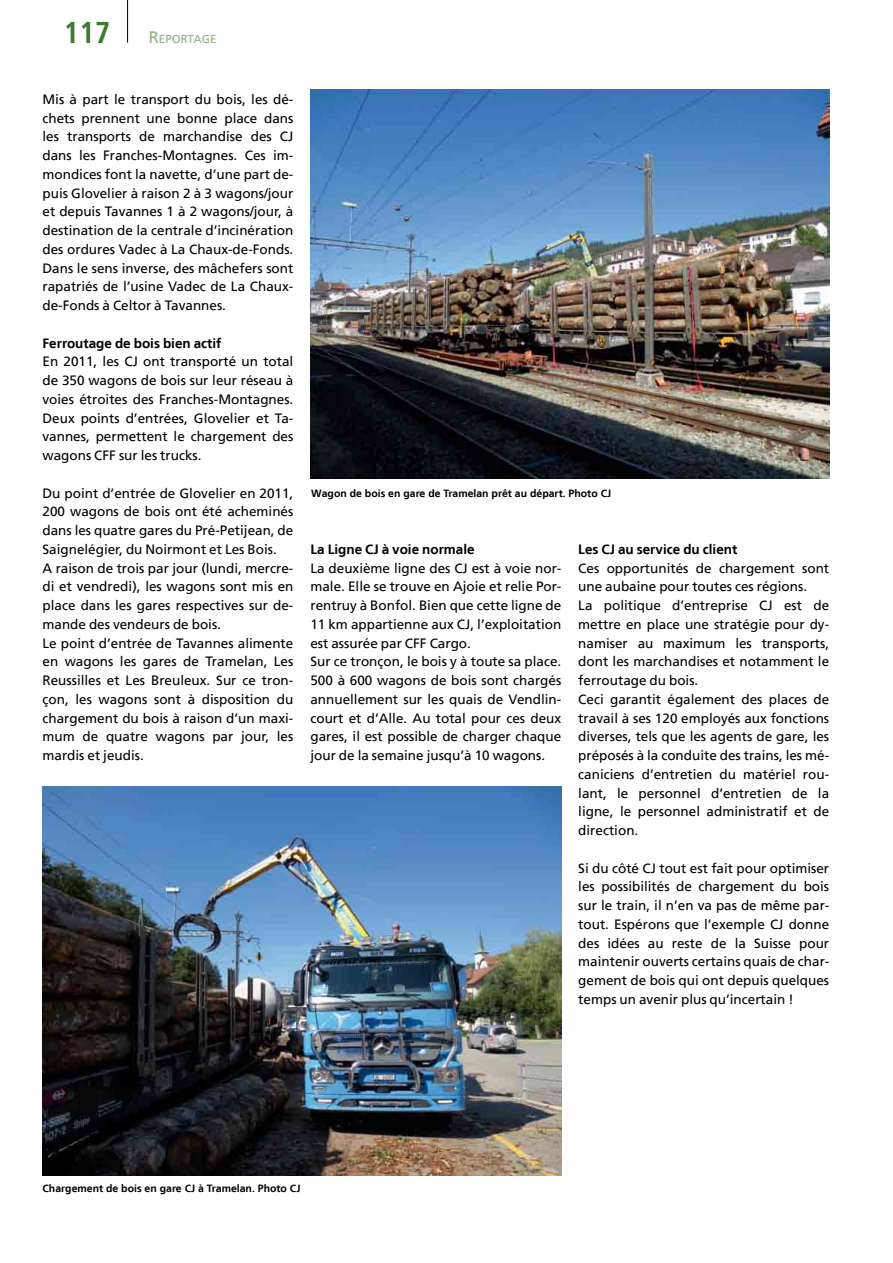
<style>
.page{position:relative;width:893px;height:1263px;background:#fff}
.page>*{position:absolute;margin:0;border:0;box-sizing:border-box;transform-origin:0 0}
.t1{font:700 condensed 30px "Frutiger LT";color:#407a2d}
.BWB_-_Text_f{font:13.5px/18.8px "Frutiger LT";color:#000;text-align:justify}
.BW_-_1__Zwischentite{font:700 13.5px "Frutiger LT";color:#000}
.BWB_-_Text_f-2{font:700 13.5px "Frutiger LT";color:#000}
.t2{font:11.55px "Frutiger LT";color:#94af81}
.BW_-_Bildlegende_f{font:700 10.5px "Frutiger LT";color:#000}
.s1{font-size:16.5px}
</style>
<div class="page">
<hr style="left:127px;top:0;width:1px;height:43px;background:#000">
<img style="left:43px;top:787px;width:518px;height:389px">
<img style="left:310px;top:89px;width:519px;height:389px">
<h1 class="t1" style="left:64px;top:14px;width:48px">117</h1>
<p class="t2" style="left:149px;top:32px;width:69px"><span class="s1">R</span>EPORTAGE</p>
<p class="BWB_-_Text_f" style="left:43px;top:90px;width:252px">Mis à part le transport du bois, les dé&shy;chets prennent une bonne place dans les transports de marchandise des CJ dans les Franches-Montagnes. Ces im&shy;mondices font la navette, d’une part de&shy;puis Glovelier à raison 2 à 3 wagons/jour et depuis Tavannes 1 à 2 wagons/jour, à destination de la centrale d’incinération des ordures Vadec à La Chaux-de-Fonds.<br>Dans le sens inverse, des mâchefers sont rapatriés de l’usine Vadec de La Chaux&shy;de-Fonds à Celtor à Tavannes.</p>
<p class="BWB_-_Text_f-2" style="left:43px;top:335px;width:181px">Ferroutage de bois bien actif</p>
<p class="BWB_-_Text_f" style="left:43px;top:352px;width:252px">En 2011, les CJ ont transporté un total de 350 wagons de bois sur leur réseau à voies étroites des Franches-Montagnes.<br>Deux points d’entrées, Glovelier et Ta&shy;vannes, permettent le chargement des wagons CFF sur les trucks.</p>
<p class="BWB_-_Text_f" style="left:43px;top:484px;width:252px">Du point d’entrée de Glovelier en 2011, 200 wagons de bois ont été acheminés dans les quatre gares du Pré-Petijean, de Saignelégier, du Noirmont et Les Bois.</p>
<p class="BWB_-_Text_f" style="left:43px;top:559px;width:252px">A raison de trois par jour (lundi, mercre&shy;di et vendredi), les wagons sont mis en place dans les gares respectives sur de&shy;mande des vendeurs de bois.</p>
<p class="BWB_-_Text_f" style="left:43px;top:634px;width:252px">Le point d’entrée de Tavannes alimente en wagons les gares de Tramelan, Les Reussilles et Les Breuleux. Sur ce tron&shy;çon, les wagons sont à disposition du chargement du bois à raison d’un maxi&shy;mum de quatre wagons par jour, les mardis et jeudis.</p>
<p class="BW_-_Bildlegende_f" style="left:311px;top:487px;width:301px">Wagon de bois en gare de Tramelan prêt au départ. Photo CJ</p>
<p class="BW_-_1__Zwischentite" style="left:310px;top:541px;width:166px">La Ligne CJ à voie normale</p>
<p class="BWB_-_Text_f" style="left:310px;top:559px;width:252px">La deuxième ligne des CJ est à voie nor&shy;male. Elle se trouve en Ajoie et relie Por&shy;rentruy à Bonfol. Bien que cette ligne de 11 km appartienne aux CJ, l’exploitation est assurée par CFF Cargo.</p>
<p class="BWB_-_Text_f" style="left:310px;top:652px;width:252px">Sur ce tronçon, le bois y à toute sa place.<br>500 à 600 wagons de bois sont chargés annuellement sur les quais de Vendlin&shy;court et d’Alle. Au total pour ces deux gares, il est possible de charger chaque jour de la semaine jusqu’à 10 wagons.</p>
<p class="BW_-_1__Zwischentite" style="left:578px;top:541px;width:161px">Les CJ au service du client</p>
<p class="BWB_-_Text_f" style="left:578px;top:559px;width:252px">Ces opportunités de chargement sont une aubaine pour toutes ces régions.</p>
<p class="BWB_-_Text_f" style="left:578px;top:596px;width:252px">La politique d’entreprise CJ est de mettre en place une stratégie pour dy&shy;namiser au maximum les transports, dont les marchandises et notamment le ferroutage du bois.</p>
<p class="BWB_-_Text_f" style="left:578px;top:690px;width:252px">Ceci garantit également des places de travail à ses 120 employés aux fonctions diverses, tels que les agents de gare, les préposés à la conduite des trains, les mé&shy;caniciens d’entretien du matériel rou&shy;lant, le personnel d’entretien de la ligne, le personnel administratif et de direction.</p>
<p class="BWB_-_Text_f" style="left:578px;top:859px;width:252px">Si du côté CJ tout est fait pour optimiser les possibilités de chargement du bois sur le train, il n’en va pas de même par&shy;tout. Espérons que l’exemple CJ donne des idées au reste de la Suisse pour maintenir ouverts certains quais de char&shy;gement de bois qui ont depuis quelques temps un avenir plus qu’incertain !</p>
<p class="BW_-_Bildlegende_f" style="left:43px;top:1182px;width:259px">Chargement de bois en gare CJ à Tramelan. Photo CJ</p>
</div>
